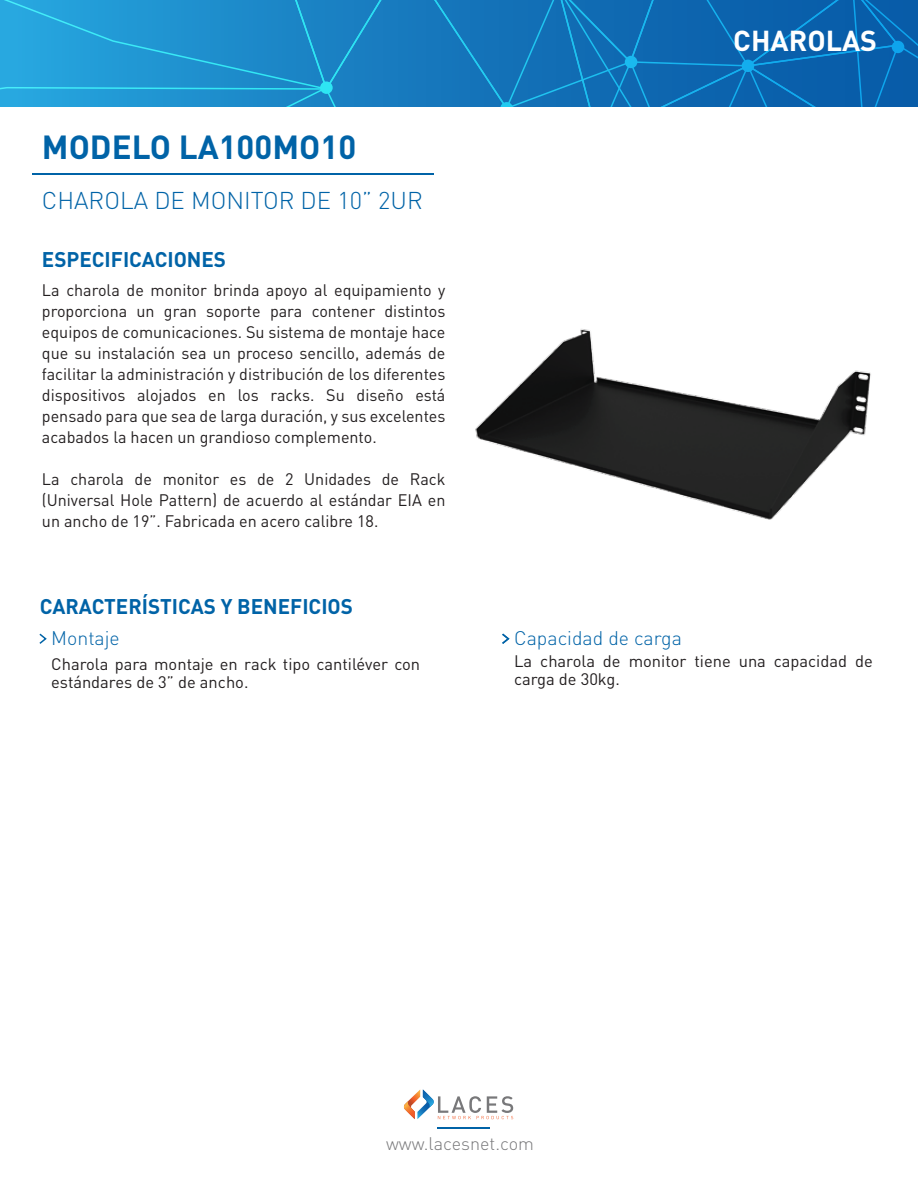
<style>
.page{position:relative;width:918px;height:1188px;background:#fff}
.page>*{position:absolute;margin:0;border:0;box-sizing:border-box;transform-origin:0 0}
.t1{font:700 33px "DIN Pro";color:#0063a7}
.t2{font:700 28.5px "DIN Pro";color:#fff}
.t3{font:300 24px "DIN Pro";color:#0063a7}
.t4{font:700 21px "DIN Pro";color:#0063a7}
.t5{font:300 19.5px "DIN Pro";color:#0063a7}
.t6{font:300 18px "DIN Pro";color:#78787a}
.t7{font:16.5px/21px "DIN Pro";color:#231f20;text-align:justify}
</style>
<div class="page">
<hr style="left:437px;top:1127px;width:52px;height:1px;background:#0063a7">
<svg style="left:404px;top:1089px;width:109px;height:30px"></svg>
<svg style="left:0;top:0;width:918px;height:106px;background:#167dc0"></svg>
<hr style="left:33px;top:173px;width:401px;height:1px;background:#0063a7">
<svg style="left:39px;top:633px;width:8px;height:11px"></svg>
<svg style="left:502px;top:633px;width:8px;height:11px"></svg>
<img style="left:475px;top:329px;width:396px;height:191px">
<h1 class="t1" style="left:42px;top:125px;width:316px">MODELO LA100MO10</h1>
<h3 class="t3" style="left:42px;top:184px;width:382px">CHAROLA DE MONITOR DE 10” 2UR</h3>
<p class="t4" style="left:42px;top:245px;width:186px">ESPECIFICACIONES</p>
<p class="t7" style="left:42px;top:278px;width:405px">La charola de monitor brinda apoyo al equipamiento y proporciona un gran soporte para contener distintos equipos de comunicaciones. Su sistema de montaje hace que su instalación sea un proceso sencillo, además de facilitar la administración y distribución de los diferentes dispositivos alojados en los racks. Su diseño está pensado para que sea de larga duración, y sus excelentes acabados la hacen un grandioso complemento.</p>
<p class="t7" style="left:42px;top:467px;width:405px">La charola de monitor es de 2 Unidades de Rack (Universal Hole Pattern) de acuerdo al estándar EIA en un ancho de 19”. Fabricada en acero calibre 18.</p>
<p class="t4" style="left:40px;top:593px;width:315px">CARACTERÍSTICAS Y BENEFICIOS</p>
<p class="t5" style="left:51px;top:625px;width:70px">Montaje</p>
<p class="t5" style="left:514px;top:625px;width:169px">Capacidad de carga</p>
<h2 class="t2" style="left:733px;top:21px;width:145px">CHAROLAS</h2>
<p class="t7" style="left:51px;top:655px;width:371px;line-height:18px">Charola para montaje en rack tipo cantiléver con estándares de 3” de ancho.</p>
<p class="t7" style="left:514px;top:651px;width:360px;line-height:18px">La charola de monitor tiene una capacidad de carga de 30kg.</p>
<p class="t6" style="left:386px;top:1131px;width:149px">www.lacesnet.com</p>
</div>
